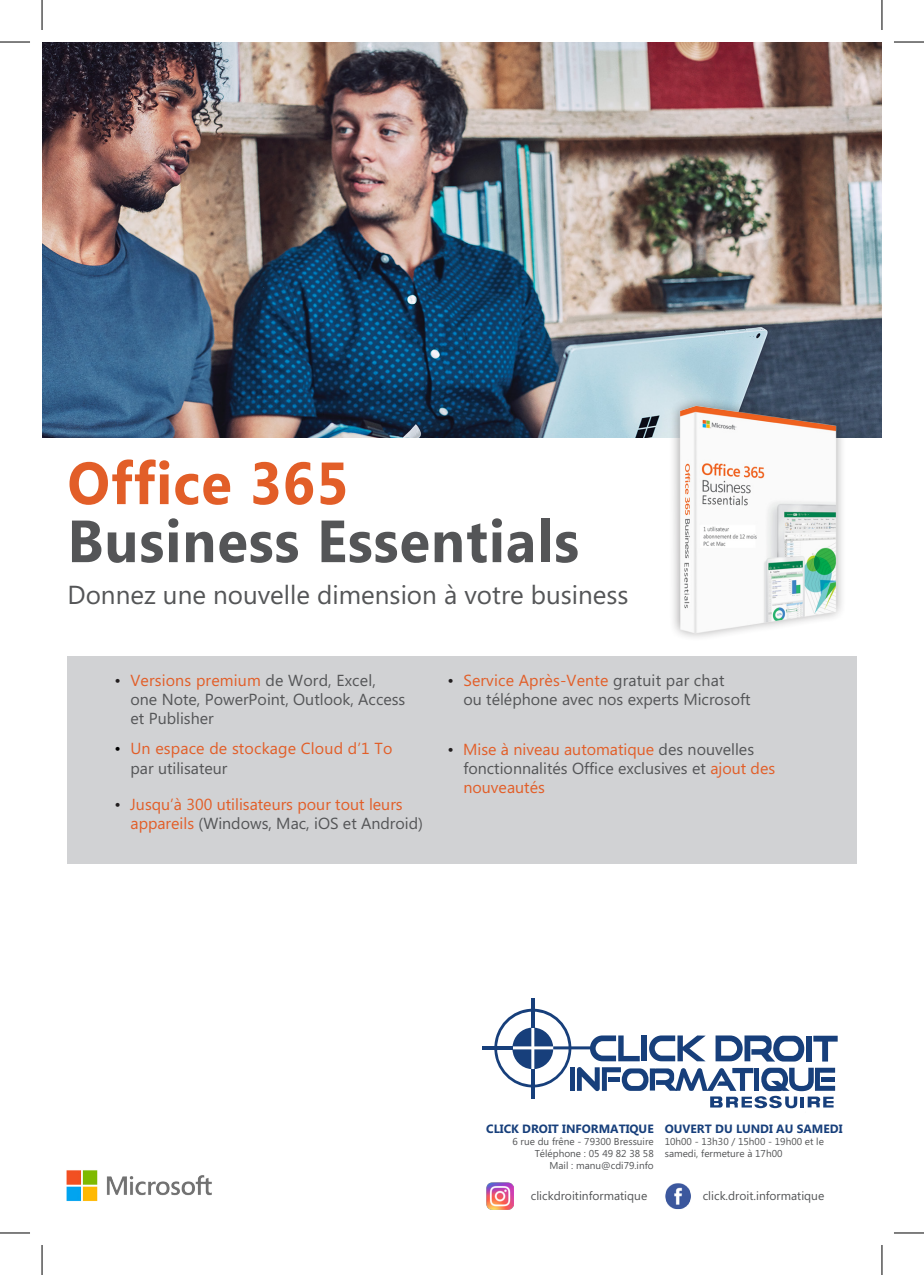
<style>
.page{position:relative;width:924px;height:1275px;background:#fff}
.page>*{position:absolute;margin:0;border:0;box-sizing:border-box;transform-origin:0 0}
.t1{font:700 59.4px "Microsoft Phags Pa";letter-spacing:.02em;color:#545557;scale:.94 1}
.t2{font:700 59.4px "Microsoft Phags Pa";letter-spacing:.02em;color:#e25e28;scale:.94 1}
.t3{font:26px "Microsoft Phags Pa";color:#545557}
.Style_de_paragraphe{font:16px "Microsoft Phags Pa";letter-spacing:.01em;color:#e25e28}
.Style_de_paragraphe-2{font:16px "Microsoft Phags Pa";color:#545557}
.t4{font:12px "Microsoft Phags Pa";color:#545557}
.t5{font:700 12px "Microsoft Phags Pa";color:#173f7b}
.t6{font:10px/12px "Microsoft Phags Pa";color:#545557}
.s1{color:#231f20}
.s2{color:#545557}
.s3{color:#000}
.s4{color:#e25e28}
</style>
<div class="page">
<div style="left:67px;top:657px;width:789px;height:207px;background:#d1d2d4"></div>
<img style="left:42px;top:42px;width:839px;height:395px">
<div style="left:667px;top:395px;width:178px;height:246px;background:#231f20;opacity:.45"></div>
<img style="left:672px;top:395px;width:171px;height:246px">
<img style="left:66px;top:1170px;width:146px;height:32px">
<img style="left:665px;top:1183px;width:26px;height:26px">
<img style="left:486px;top:1182px;width:27px;height:27px">
<hr style="left:531px;top:998px;width:3px;height:29px;background:#173f7b">
<hr style="left:481px;top:1046px;width:31px;height:3px;background:#173f7b">
<svg style="left:494px;top:1008px;width:343px;height:100px"></svg>
<hr style="left:0;top:42px;width:30px;height:1px;background:#000">
<hr style="left:893px;top:42px;width:30px;height:1px;background:#000">
<hr style="left:0;top:1232px;width:30px;height:1px;background:#000">
<hr style="left:893px;top:1232px;width:30px;height:1px;background:#000">
<hr style="left:42px;top:0;width:1px;height:30px;background:#000">
<hr style="left:42px;top:1245px;width:1px;height:30px;background:#000">
<hr style="left:881px;top:0;width:1px;height:30px;background:#000">
<hr style="left:881px;top:1245px;width:1px;height:30px;background:#000">
<p class="t2" style="left:67px;top:441px;width:300px">Office 365</p>
<p class="t1" style="left:67px;top:499px;width:545px">Business Essentials</p>
<p class="t3" style="left:67px;top:577px;width:562px">Donnez une nouvelle dimension à votre business</p>
<p class="Style_de_paragraphe" style="left:114px;top:669px;width:263px"><span class="s1">•</span> Versions premium <span class="s2">de Word, Excel,</span></p>
<p class="Style_de_paragraphe-2" style="left:130px;top:688px;width:276px">one Note, PowerPoint, Outlook, Access</p>
<p class="Style_de_paragraphe-2" style="left:130px;top:707px;width:85px">et Publisher</p>
<p class="Style_de_paragraphe" style="left:114px;top:737px;width:279px"><span class="s3">•</span> Un espace de stockage Cloud d’1 To</p>
<p class="Style_de_paragraphe-2" style="left:130px;top:757px;width:98px">par utilisateur</p>
<p class="Style_de_paragraphe" style="left:114px;top:793px;width:289px"><span class="s1">•</span> Jusqu’à 300 utilisateurs pour tout leurs</p>
<p class="Style_de_paragraphe-2" style="left:130px;top:812px;width:294px"><span class="s4">appareils</span> (Windows, Mac, iOS et Android)</p>
<p class="Style_de_paragraphe" style="left:447px;top:669px;width:278px"><span class="s1">•</span> Service Après-Vente <span class="s2">gratuit par chat</span></p>
<p class="Style_de_paragraphe-2" style="left:463px;top:688px;width:288px">ou téléphone avec nos experts Microsoft</p>
<p class="Style_de_paragraphe" style="left:447px;top:738px;width:308px"><span class="s1">•</span> Mise à niveau automatique <span class="s2">des nouvelles</span></p>
<p class="Style_de_paragraphe-2" style="left:463px;top:757px;width:313px">fonctionnalités Office exclusives et <span class="s4">ajout des</span></p>
<p class="Style_de_paragraphe" style="left:463px;top:776px;width:83px">nouveautés</p>
<p class="t5" style="left:486px;top:1120px;width:169px">CLICK DROIT INFORMATIQUE</p>
<p class="t6" style="left:512px;top:1135px;width:143px">6 rue du frêne - 79300 Bressuire</p>
<p class="t6" style="left:534px;top:1147px;width:120px">Téléphone : 05 49 82 38 58</p>
<p class="t6" style="left:549px;top:1159px;width:106px">Mail : manu@cdi79.info</p>
<p class="t5" style="left:664px;top:1120px;width:179px">OUVERT DU LUNDI AU SAMEDI</p>
<p class="t6" style="left:664px;top:1135px;width:160px">10h00 - 13h30 / 15h00 - 19h00 et le samedi, fermeture à 17h00</p>
<p class="t4" style="left:530px;top:1187px;width:118px">clickdroitinformatique</p>
<p class="t4" style="left:702px;top:1187px;width:123px">click.droit.informatique</p>
</div>
